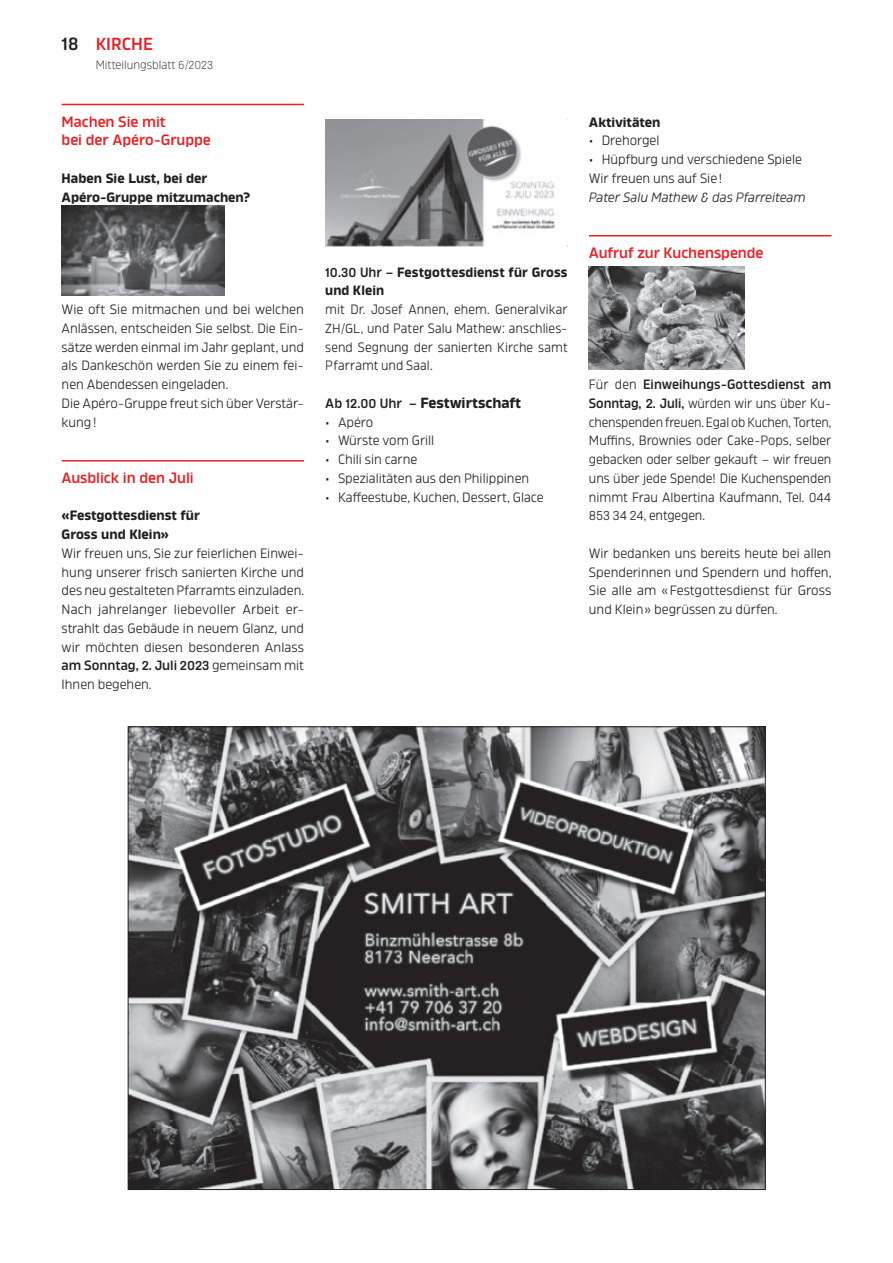
<style>
.page{position:relative;width:893px;height:1263px;background:#fff}
.page>*{position:absolute;margin:0;border:0;box-sizing:border-box;transform-origin:0 0}
.t1{font:600 18px "Amfibia";color:#231f20}
.t2{font:600 17.4px "Amfibia";color:#ee1d23}
.t3{font:600 15px/18.8px "Amfibia";color:#ee1d23}
.t4{font:700 14.7px "Amfibia";letter-spacing:-.005em;color:#231f20}
.t5{font:13.5px/18.8px "Amfibia";color:#231f20;text-align:justify}
.t6{font:700 13.5px/18.8px "Amfibia";color:#231f20}
.t7{font:italic 13.5px "Amfibia";color:#231f20}
.t8{font:300 12px "Amfibia";color:#231f20}
.s1{font-size:11.7px}
.s2{font-weight:600}
.s3{font-weight:600;font-size:13.05px}
.s4{font-size:13.05px}
.s5{font-weight:600;font-size:13.5px}
</style>
<div class="page">
<hr style="left:62px;top:104px;width:242px;height:1px;background:#ee1d23">
<hr style="left:62px;top:460px;width:242px;height:1px;background:#ee1d23">
<hr style="left:589px;top:235px;width:242px;height:1px;background:#ee1d23">
<img style="left:62px;top:205px;width:162px;height:90px">
<img style="left:326px;top:119px;width:242px;height:128px">
<img style="left:589px;top:266px;width:155px;height:104px">
<img style="left:130px;top:728px;width:633px;height:460px">
<h1 class="t1" style="left:62px;top:33px;width:18px">18</h1>
<p class="t2" style="left:96px;top:33px;width:59px">KIRCHE</p>
<p class="t8" style="left:96px;top:58px;width:119px">Mitteilungsblatt <span class="s1">6</span>/<span class="s1">2023</span></p>
<p class="t3" style="left:62px;top:112px;width:151px">Machen Sie mit<br>bei der Apéro-Gruppe</p>
<p class="t6" style="left:62px;top:169px;width:190px">Haben Sie Lust, bei der<br>Apéro-Gruppe mitzumachen?</p>
<p class="t5" style="left:62px;top:300px;width:244px;text-align:left">Wie oft Sie mitmachen und bei welchen Anlässen, entscheiden Sie selbst. Die Ein&shy;sätze werden einmal im Jahr geplant, und als Dankeschön werden Sie zu einem fei&shy;nen Abendessen eingeladen.<br>Die Apéro-Gruppe freut sich über Verstär&shy;kung!</p>
<p class="t3" style="left:62px;top:468px;width:133px">Ausblick in den Juli</p>
<p class="t6" style="left:62px;top:506px;width:140px">«Festgottesdienst für<br>Gross und Klein»</p>
<p class="t5" style="left:62px;top:544px;width:244px">Wir freuen uns, Sie zur feierlichen Einwei&shy;hung unserer frisch sanierten Kirche und des neu gestalteten Pfarramts einzuladen.<br>Nach jahrelanger liebevoller Arbeit er&shy;strahlt das Gebäude in neuem Glanz, und wir möchten diesen besonderen Anlass <span class="s2">am Sonntag,</span> <span class="s3">2</span><span class="s2">. Juli</span> <span class="s3">2023</span> gemeinsam mit Ihnen begehen.</p>
<p class="t6" style="left:325px;top:262px;width:244px"><span class="s3">10</span><span class="s2">.</span><span class="s3">30</span> <span class="s2">Uhr –</span> Festgottesdienst für Gross und Klein</p>
<p class="t5" style="left:325px;top:300px;width:244px">mit Dr. Josef Annen, ehem. Generalvikar <span class="s4">ZH</span>/<span class="s4">GL</span>, und Pater Salu Mathew: anschlies&shy;send Segnung der sanierten Kirche samt Pfarramt und Saal.</p>
<p class="t4" style="left:325px;top:394px;width:198px"><span class="s5">Ab</span> <span class="s3">12</span><span class="s5">.</span><span class="s3">00</span> <span class="s5">Uhr –</span> Festwirtschaft</p>
<p class="t5" style="left:325px;top:412px;width:50px">• Apéro</p>
<p class="t5" style="left:325px;top:431px;width:111px">• Würste vom Grill</p>
<p class="t5" style="left:325px;top:450px;width:93px">• Chili sin carne</p>
<p class="t5" style="left:325px;top:469px;width:205px">• Spezialitäten aus den Philippinen</p>
<p class="t5" style="left:325px;top:487px;width:220px">• Kaffeestube, Kuchen, Dessert, Glace</p>
<p class="t6" style="left:589px;top:112px;width:73px">Aktivitäten</p>
<p class="t5" style="left:589px;top:131px;width:72px">• Drehorgel</p>
<p class="t5" style="left:589px;top:150px;width:215px">• Hüpfburg und verschiedene Spiele<br>Wir freuen uns auf Sie!</p>
<p class="t7" style="left:589px;top:189px;width:218px">Pater Salu Mathew &amp; das Pfarreiteam</p>
<p class="t3" style="left:589px;top:243px;width:176px">Aufruf zur Kuchenspende</p>
<p class="t5" style="left:589px;top:375px;width:244px">Für den <span class="s2">Einweihungs-Gottesdienst am Sonntag,</span> <span class="s3">2</span><span class="s2">. Juli,</span> würden wir uns über Ku&shy;chenspenden freuen. Egal ob Kuchen, Torten, Muffins, Brownies oder Cake-Pops, selber gebacken oder selber gekauft – wir freuen uns über jede Spende! Die Kuchenspenden nimmt Frau Albertina Kaufmann, Tel. <span class="s4">044<br>853 34 24</span>, entgegen.</p>
<p class="t5" style="left:589px;top:544px;width:244px">Wir bedanken uns bereits heute bei allen Spenderinnen und Spendern und hoffen, Sie alle am «Festgottesdienst für Gross und Klein» begrüssen zu dürfen.</p>
</div>
